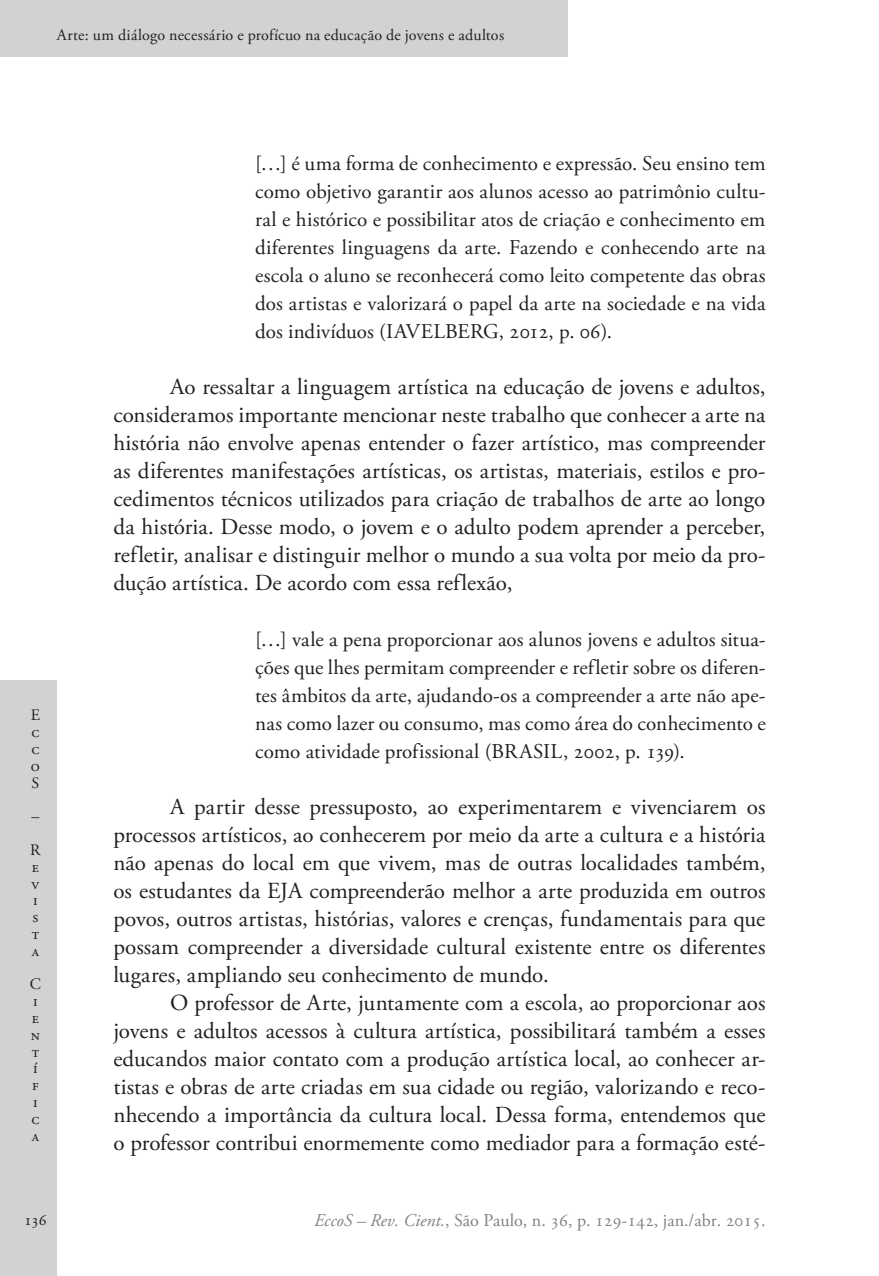
<style>
.page{position:relative;width:879px;height:1276px;background:#fff}
.page>*{position:absolute;margin:0;border:0;box-sizing:border-box;transform-origin:0 0}
.Ec_Normal{font:23px/28px "Adobe Garamond Pro";letter-spacing:-.005em;color:#231f20;text-align:justify}
.Ec_Normal_-_citação{font:21px/28px "Adobe Garamond Pro";letter-spacing:-.005em;color:#231f20;text-align:justify}
.t1{font:18px "Adobe Garamond Pro";color:#808285}
.t2{font:16px/16.8px "Adobe Garamond Pro";letter-spacing:.005em;color:#231f20;text-align:justify}
.s1{font-style:italic}
</style>
<div class="page">
<div style="left:0;top:680px;width:57px;height:596px;background:#d1d2d4"></div>
<div style="left:0;top:0;width:567px;height:57px;background:#d1d2d4"></div>
<p class="t2" style="left:57px;top:27px;width:449px">Arte: um diálogo necessário e profícuo na educação de jovens e adultos</p>
<p class="t2" style="left:31px;top:707px;width:11px">E c c o S</p>
<p class="t2" style="left:30px;top:800px;width:12px;line-height:33.6px">–<br>R</p>
<p class="t2" style="left:32px;top:859px;width:9px">e v i s t a</p>
<p class="t2" style="left:30px;top:976px;width:13px;text-align:left">C i e n t í f i c a</p>
<p class="Ec_Normal_-_citação" style="left:255px;top:150px;width:512px">[…] é uma forma de conhecimento e expressão. Seu ensino tem como objetivo garantir aos alunos acesso ao patrimônio cultu&shy;ral e histórico e possibilitar atos de criação e conhecimento em diferentes linguagens da arte. Fazendo e conhecendo arte na escola o aluno se reconhecerá como leito competente das obras dos artistas e valorizará o papel da arte na sociedade e na vida dos indivíduos (IAVELBERG, 2012, p. 06).</p>
<p class="Ec_Normal" style="left:113px;top:374px;width:654px;text-indent:57px">Ao ressaltar a linguagem artística na educação de jovens e adultos, consideramos importante mencionar neste trabalho que conhecer a arte na história não envolve apenas entender o fazer artístico, mas compreender as diferentes manifestações artísticas, os artistas, materiais, estilos e pro&shy;cedimentos técnicos utilizados para criação de trabalhos de arte ao longo da história. Desse modo, o jovem e o adulto podem aprender a perceber, refletir, analisar e distinguir melhor o mundo a sua volta por meio da pro&shy;dução artística. De acordo com essa reflexão,</p>
<p class="Ec_Normal_-_citação" style="left:255px;top:626px;width:512px">[…] vale a pena proporcionar aos alunos jovens e adultos situa&shy;ções que lhes permitam compreender e refletir sobre os diferen&shy;tes âmbitos da arte, ajudando-os a compreender a arte não ape&shy;nas como lazer ou consumo, mas como área do conhecimento e como atividade profissional (BRASIL, 2002, p. 139).</p>
<p class="Ec_Normal" style="left:113px;top:794px;width:654px;text-indent:57px">A partir desse pressuposto, ao experimentarem e vivenciarem os processos artísticos, ao conhecerem por meio da arte a cultura e a história não apenas do local em que vivem, mas de outras localidades também, os estudantes da EJA compreenderão melhor a arte produzida em outros povos, outros artistas, histórias, valores e crenças, fundamentais para que possam compreender a diversidade cultural existente entre os diferentes lugares, ampliando seu conhecimento de mundo.</p>
<p class="Ec_Normal" style="left:113px;top:990px;width:653px;text-indent:57px">O professor de Arte, juntamente com a escola, ao proporcionar aos jovens e adultos acessos à cultura artística, possibilitará também a esses educandos maior contato com a produção artística local, ao conhecer ar&shy;tistas e obras de arte criadas em sua cidade ou região, valorizando e reco&shy;nhecendo a importância da cultura local. Dessa forma, entendemos que o professor contribui enormemente como mediador para a formação esté-</p>
<p class="t2" style="left:24px;top:1212px;width:24px">136</p>
<p class="t1" style="left:314px;top:1209px;width:453px"><span class="s1">EccoS – Rev. Cient.</span>, São Paulo, n. 36, p. 129-142, jan./abr. 2015.</p>
</div>
